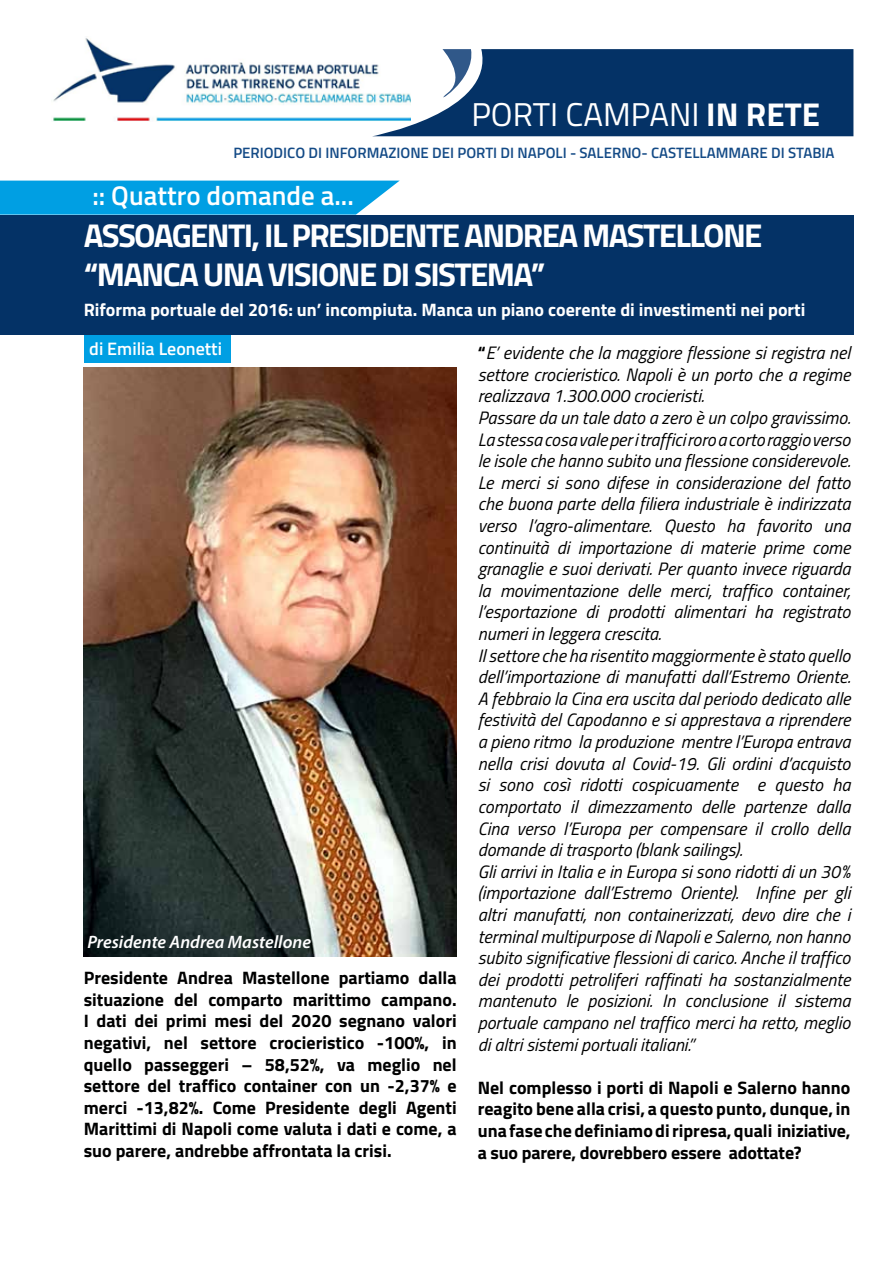
<style>
.page{position:relative;width:893px;height:1263px;background:#fff}
.page>*{position:absolute;margin:0;border:0;box-sizing:border-box;transform-origin:0 0}
.t1{font:700 33px/39.6px "Titillium";letter-spacing:-.05em;color:#fff}
.t2{font:33px "Titillium";color:#fff}
.t3{font:600 27px "Titillium";color:#fff}
.t4{font:italic 18px/21.6px "Titillium";color:#000101}
.t5{font:700 18px/21.6px "Titillium";color:#000101;text-align:justify}
.t6{font:700 18px/21.6px "Titillium";letter-spacing:-.01em;color:#000;text-align:justify}
.t7{font:700 18px "Titillium";color:#fff}
.t8{font:italic 600 18px "Myriad Pro";color:#fff}
.t9{font:600 18px "Titillium";color:#fff}
.t10{font:600 15px "Titillium";color:#134a86}
.s1{font-weight:700}
.s2{font-weight:700;font-style:normal}
</style>
<div class="page">
<div style="left:85px;top:332px;width:146px;height:30px;background:#009fe3"></div>
<svg style="left:0;top:181px;width:399px;height:34px;background:#0fa4e4"></svg>
<img style="left:84px;top:368px;width:373px;height:589px">
<svg style="left:374px;top:49px;width:479px;height:87px;background:#1e4776"></svg>
<img style="left:53px;top:38px;width:357px;height:83px">
<div style="left:0;top:215px;width:853px;height:120px;background:#043266"></div>
<h1 class="t2" style="left:471px;top:90px;width:350px">PORTI CAMPANI <span class="s1">IN RETE</span></h1>
<p class="t10" style="left:233px;top:142px;width:603px">PERIODICO DI INFORMAZIONE DEI PORTI DI NAPOLI - SALERNO- CASTELLAMMARE DI STABIA</p>
<h2 class="t3" style="left:92px;top:175px;width:263px">:: Quattro domande a...</h2>
<h1 class="t1" style="left:84px;top:214px;width:680px">ASSOAGENTI, IL PRESIDENTE ANDREA MASTELLONE “MANCA UNA VISIONE DI SISTEMA”</h1>
<p class="t7" style="left:84px;top:296px;width:723px">Riforma portuale del 2016: un’ incompiuta. Manca un piano coerente di investimenti nei porti</p>
<p class="t9" style="left:89px;top:335px;width:134px">di Emilia Leonetti</p>
<p class="t8" style="left:87px;top:930px;width:225px">Presidente Andrea Mastellone</p>
<p class="t5" style="left:84px;top:966px;width:374px">Presidente Andrea Mastellone partiamo dalla situazione del comparto marittimo campano.<br>I dati dei primi mesi del 2020 segnano valori negativi, nel settore crocieristico -100%, in quello passeggeri – 58,52%, va meglio nel settore del traffico container con un -2,37% e merci -13,82%. Come Presidente degli Agenti Marittimi di Napoli come valuta i dati e come, a suo parere, andrebbe affrontata la crisi.</p>
<p class="t4" style="left:478px;top:341px;width:374px"><span class="s2">“</span>E’ evidente che la maggiore flessione si registra nel settore crocieristico. Napoli è un porto che a regime realizzava 1.300.000 crocieristi.<br>Passare da un tale dato a zero è un colpo gravissimo.<br>La stessa cosa vale per i traffici roro a corto raggio verso le isole che hanno subito una flessione considerevole.<br>Le merci si sono difese in considerazione del fatto che buona parte della filiera industriale è indirizzata verso l’agro-alimentare. Questo ha favorito una continuità di importazione di materie prime come granaglie e suoi derivati. Per quanto invece riguarda la movimentazione delle merci, traffico container, l’esportazione di prodotti alimentari ha registrato numeri in leggera crescita.<br>Il settore che ha risentito maggiormente è stato quello dell’importazione di manufatti dall’Estremo Oriente.<br>A febbraio la Cina era uscita dal periodo dedicato alle festività del Capodanno e si apprestava a riprendere a pieno ritmo la produzione mentre l’Europa entrava nella crisi dovuta al Covid-19. Gli ordini d’acquisto si sono così ridotti cospicuamente e questo ha comportato il dimezzamento delle partenze dalla Cina verso l’Europa per compensare il crollo della domande di trasporto (blank sailings).<br>Gli arrivi in Italia e in Europa si sono ridotti di un 30% (importazione dall’Estremo Oriente). Infine per gli altri manufatti, non containerizzati, devo dire che i terminal multipurpose di Napoli e Salerno, non hanno subito significative flessioni di carico. Anche il traffico dei prodotti petroliferi raffinati ha sostanzialmente mantenuto le posizioni. In conclusione il sistema portuale campano nel traffico merci ha retto, meglio di altri sistemi portuali italiani.”</p>
<p class="t6" style="left:478px;top:1076px;width:374px">Nel complesso i porti di Napoli e Salerno hanno reagito bene alla crisi, a questo punto, dunque, in una fase che definiamo di ripresa, quali iniziative, a suo parere, dovrebbero essere adottate?</p>
</div>
